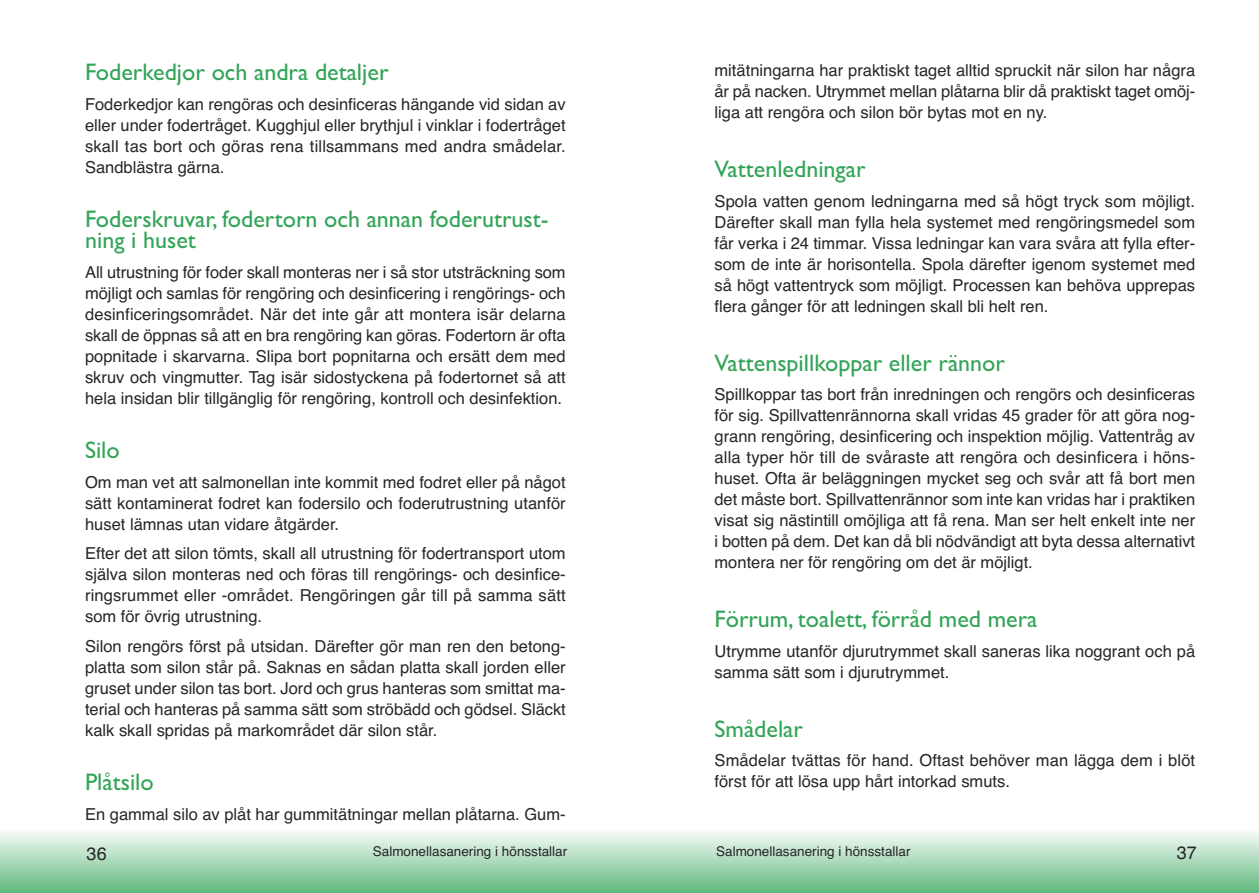
<style>
.page{position:relative;width:1259px;height:893px;background:#fff}
.page>*{position:absolute;margin:0;border:0;box-sizing:border-box;transform-origin:0 0}
.t1{font:24px/21px "Gill Sans";color:#32a457}
.t2{font:18px "Helvetica";color:#272627}
.t3{font:16.5px/21px "Helvetica";color:#272627;text-align:justify}
.t4{font:13.5px "Helvetica";color:#272627}
</style>
<div class="page">
<div style="left:0;top:829px;width:1259px;height:64px;background:linear-gradient(to bottom,#fbfdfb,#62b97f)"></div>
<h1 class="t1" style="left:85px;top:62px;width:305px">Foderkedjor och andra detaljer</h1>
<p class="t3" style="left:85px;top:94px;width:482px">Foderkedjor kan rengöras och desinficeras hängande vid sidan av eller under fodertråget. Kugghjul eller brythjul i vinklar i fodertråget skall tas bort och göras rena tillsammans med andra smådelar.<br>Sandblästra gärna.</p>
<h1 class="t1" style="left:85px;top:209px;width:465px">Foderskruvar, fodertorn och annan foderutrust&shy;ning i huset</h1>
<p class="t3" style="left:85px;top:262px;width:482px">All utrustning för foder skall monteras ner i så stor utsträckning som möjligt och samlas för rengöring och desinficering i rengörings- och desinficeringsområdet. När det inte går att montera isär delarna skall de öppnas så att en bra rengöring kan göras. Fodertorn är ofta popnitade i skarvarna. Slipa bort popnitarna och ersätt dem med skruv och vingmutter. Tag isär sidostyckena på fodertornet så att hela insidan blir tillgänglig för rengöring, kontroll och desinfektion.</p>
<h1 class="t1" style="left:85px;top:440px;width:36px">Silo</h1>
<p class="t3" style="left:85px;top:472px;width:482px">Om man vet att salmonellan inte kommit med fodret eller på något sätt kontaminerat fodret kan fodersilo och foderutrustning utanför huset lämnas utan vidare åtgärder.</p>
<p class="t3" style="left:85px;top:543px;width:482px">Efter det att silon tömts, skall all utrustning för fodertransport utom själva silon monteras ned och föras till rengörings- och desinfice&shy;ringsrummet eller -området. Rengöringen går till på samma sätt som för övrig utrustning.</p>
<p class="t3" style="left:85px;top:636px;width:482px">Silon rengörs först på utsidan. Därefter gör man ren den betong&shy;platta som silon står på. Saknas en sådan platta skall jorden eller gruset under silon tas bort. Jord och grus hanteras som smittat ma&shy;terial och hanteras på samma sätt som ströbädd och gödsel. Släckt kalk skall spridas på markområdet där silon står.</p>
<h1 class="t1" style="left:85px;top:772px;width:70px">Plåtsilo</h1>
<p class="t3" style="left:85px;top:804px;width:482px">En gammal silo av plåt har gummitätningar mellan plåtarna. Gum-</p>
<p class="t3" style="left:714px;top:60px;width:482px">mitätningarna har praktiskt taget alltid spruckit när silon har några år på nacken. Utrymmet mellan plåtarna blir då praktiskt taget omöj&shy;liga att rengöra och silon bör bytas mot en ny.</p>
<h1 class="t1" style="left:714px;top:158px;width:153px">Vattenledningar</h1>
<p class="t3" style="left:714px;top:190px;width:482px">Spola vatten genom ledningarna med så högt tryck som möjligt.<br>Därefter skall man fylla hela systemet med rengöringsmedel som får verka i 24 timmar. Vissa ledningar kan vara svåra att fylla efter&shy;som de inte är horisontella. Spola därefter igenom systemet med så högt vattentryck som möjligt. Processen kan behöva upprepas flera gånger för att ledningen skall bli helt ren.</p>
<h1 class="t1" style="left:714px;top:352px;width:292px">Vattenspillkoppar eller rännor</h1>
<p class="t3" style="left:714px;top:384px;width:482px">Spillkoppar tas bort från inredningen och rengörs och desinficeras för sig. Spillvattenrännorna skall vridas 45 grader för att göra nog&shy;grann rengöring, desinficering och inspektion möjlig. Vattentråg av alla typer hör till de svåraste att rengöra och desinficera i höns&shy;huset. Ofta är beläggningen mycket seg och svår att få bort men det måste bort. Spillvattenrännor som inte kan vridas har i praktiken visat sig nästintill omöjliga att få rena. Man ser helt enkelt inte ner i botten på dem. Det kan då bli nödvändigt att byta dessa alternativt montera ner för rengöring om det är möjligt.</p>
<h1 class="t1" style="left:714px;top:608px;width:324px">Förrum, toalett, förråd med mera</h1>
<p class="t3" style="left:714px;top:640px;width:482px">Utrymme utanför djurutrymmet skall saneras lika noggrant och på samma sätt som i djurutrymmet.</p>
<h1 class="t1" style="left:714px;top:718px;width:90px">Smådelar</h1>
<p class="t3" style="left:714px;top:750px;width:482px">Smådelar tvättas för hand. Oftast behöver man lägga dem i blöt först för att lösa upp hårt intorkad smuts.</p>
<p class="t2" style="left:87px;top:843px;width:22px">36</p>
<p class="t4" style="left:373px;top:843px;width:196px">Salmonellasanering i hönsstallar</p>
<p class="t4" style="left:716px;top:843px;width:196px">Salmonellasanering i hönsstallar</p>
<p class="t2" style="left:1176px;top:842px;width:22px">37</p>
</div>
